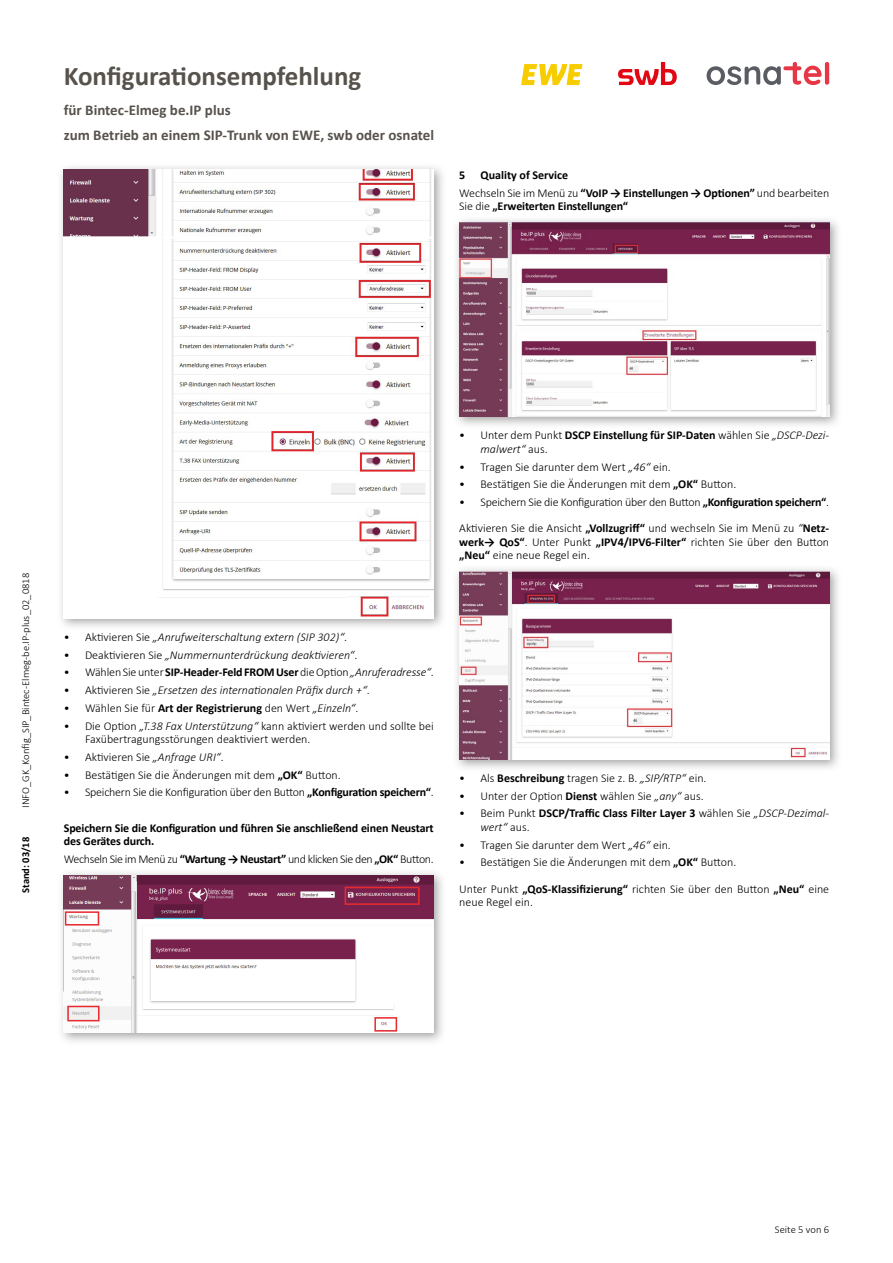
<style>
.page{position:relative;width:893px;height:1263px;background:#fff}
.page>*{position:absolute;margin:0;border:0;box-sizing:border-box;transform-origin:0 0}
.t1{font:700 27px "Calibri";color:#57534c}
.t2{font:700 15px/24.8px "Calibri";color:#57534c}
.t3{font:300 12px/13.5px "Calibri";color:#000}
.t4{font:700 12px/13.5px "Calibri";letter-spacing:-.01em;color:#000}
.t5{font:italic 300 12px "Calibri";color:#000}
.t6{font:300 12px "Calibri";letter-spacing:-.02em;color:#000}
.t7{font:300 12px "Calibri";letter-spacing:-.03em;color:#000}
.t8{font:300 10.5px "Calibri";color:#000}
.t9{font:700 10.5px "Calibri";color:#000}
.s1{font-weight:300}
.s2{font-weight:700}
.s3{font-style:italic}
.s4{font-style:normal}
.s5{font-weight:300;font-style:italic}
</style>
<div class="page">
<svg style="left:521px;top:64px;width:61px;height:21px"></svg>
<svg style="left:618px;top:62px;width:59px;height:23px"></svg>
<svg style="left:707px;top:62px;width:122px;height:23px"></svg>
<img style="left:61px;top:167px;width:382px;height:460px">
<img style="left:64px;top:170px;width:370px;height:448px">
<img style="left:61px;top:872px;width:381px;height:170px">
<img style="left:64px;top:875px;width:370px;height:158px">
<img style="left:456px;top:219px;width:382px;height:206px">
<img style="left:459px;top:223px;width:370px;height:194px">
<img style="left:456px;top:568px;width:382px;height:200px">
<img style="left:459px;top:572px;width:370px;height:187px">
<h1 class="t1" style="left:64px;top:59px;width:299px">Konfigurationsempfehlung</h1>
<p class="t2" style="left:64px;top:97px;width:372px">für Bintec-Elmeg be.IP plus<br>zum Betrieb an einem SIP-Trunk von EWE, swb oder osnatel</p>
<p class="t4" style="left:459px;top:166px;width:371px;line-height:17.7px;text-indent:21px">Quality of Service<br><span class="s1">Wechseln Sie im Menü zu</span> “VoIP → Einstellungen → Optionen” <span class="s1">und bearbeiten</span></p>
<p class="t4" style="left:459px;top:200px;width:170px"><span class="s1">Sie die</span> „Erweiterten Einstellungen“</p>
<p class="t4" style="left:459px;top:168px;width:8px">5</p>
<p class="t8" style="left:19px;top:808px;width:236px;rotate:-90deg">INFO_GK_Konfig_SIP_Bintec-Elmeg-be.IP-plus_02_0818</p>
<p class="t9" style="left:19px;top:893px;width:58px;rotate:-90deg">Stand: 03/18</p>
<p class="t3" style="left:480px;top:428px;width:350px;text-indent:-21px">• Unter dem Punkt <span class="s2">DSCP Einstellung für SIP-Daten</span> wählen Sie <span class="s3">„DSCP-Dezi&shy;malwert“</span> aus.</p>
<p class="t3" style="left:459px;top:460px;width:213px">• Tragen Sie darunter dem Wert <span class="s3">„46“</span> ein.</p>
<p class="t3" style="left:459px;top:477px;width:279px">• Bestätigen Sie die Änderungen mit dem <span class="s2">„OK“</span> Button.</p>
<p class="t3" style="left:459px;top:489px;width:371px;line-height:26.2px">• Speichern Sie die Konfiguration über den Button <span class="s2">„Konfiguration speichern“</span>.<br>Aktivieren Sie die Ansicht <span class="s2">„Vollzugriff“</span> und wechseln Sie im Menü zu <span class="s3">“</span><span class="s2">Netz-</span></p>
<p class="t3" style="left:459px;top:535px;width:371px"><span class="s2">werk→ QoS“</span>. Unter Punkt <span class="s2">„IPV4/IPV6-Filter“</span> richten Sie über den Button <span class="s2">„Neu“</span> eine neue Regel ein.</p>
<p class="t5" style="left:64px;top:629px;width:285px"><span class="s4">• Aktivieren Sie</span> „Anrufweiterschaltung extern (SIP 302)“<span class="s4">.</span></p>
<p class="t5" style="left:64px;top:647px;width:295px"><span class="s4">• Deaktivieren Sie</span> „Nummernunterdrückung deaktivieren“<span class="s4">.</span></p>
<p class="t3" style="left:64px;top:665px;width:371px">• Wählen Sie unter <span class="s2">SIP-Header-Feld FROM User</span> die Option <span class="s3">„Anruferadresse“</span>.</p>
<p class="t5" style="left:64px;top:683px;width:308px"><span class="s4">• Aktivieren Sie</span> „Ersetzen des internationalen Präfix durch +“<span class="s4">.</span></p>
<p class="t3" style="left:64px;top:701px;width:296px">• Wählen Sie für <span class="s2">Art der Registrierung</span> den Wert <span class="s3">„Einzeln“</span>.</p>
<p class="t3" style="left:85px;top:719px;width:350px;text-indent:-21px">• Die Option <span class="s3">„T.38 Fax Unterstützung“</span> kann aktiviert werden und sollte bei<br>Faxübertragungsstörungen deaktiviert werden.</p>
<p class="t3" style="left:64px;top:750px;width:161px">• Aktivieren Sie <span class="s3">„Anfrage URI“</span>.</p>
<p class="t3" style="left:64px;top:768px;width:279px">• Bestätigen Sie die Änderungen mit dem <span class="s2">„OK“</span> Button.</p>
<p class="t6" style="left:64px;top:785px;width:371px">• Speichern Sie die Konfiguration über den Button <span class="s2">„Konfiguration speichern“</span>.</p>
<p class="t4" style="left:64px;top:821px;width:372px">Speichern Sie die Konfiguration und führen Sie anschließend einen Neustart des Gerätes durch.</p>
<p class="t7" style="left:64px;top:852px;width:371px">Wechseln Sie im Menü zu <span class="s2">“Wartung → Neustart”</span> und klicken Sie den <span class="s2">„OK“</span> Button.</p>
<p class="t3" style="left:459px;top:771px;width:249px">• Als <span class="s2">Beschreibung</span> tragen Sie z. B. <span class="s3">„SIP/RTP“</span> ein.</p>
<p class="t3" style="left:459px;top:789px;width:246px">• Unter der Option <span class="s2">Dienst</span> wählen Sie <span class="s3">„any“</span> aus.</p>
<p class="t4" style="left:480px;top:807px;width:350px;text-indent:-21px"><span class="s1">• Beim Punkt</span> DSCP/Traffic Class Filter Layer 3 <span class="s1">wählen Sie</span> <span class="s5">„DSCP-Dezimal&shy;wert“</span> <span class="s1">aus.</span></p>
<p class="t3" style="left:459px;top:838px;width:213px">• Tragen Sie darunter dem Wert <span class="s3">„46“</span> ein.</p>
<p class="t3" style="left:459px;top:849px;width:371px;line-height:26.2px">• Bestätigen Sie die Änderungen mit dem <span class="s2">„OK“</span> Button.<br>Unter Punkt <span class="s2">„QoS-Klassifizierung“</span> richten Sie über den Button <span class="s2">„Neu“</span> eine</p>
<p class="t3" style="left:459px;top:895px;width:75px">neue Regel ein.</p>
<p class="t8" style="left:775px;top:1223px;width:56px">Seite 5 von 6</p>
</div>
